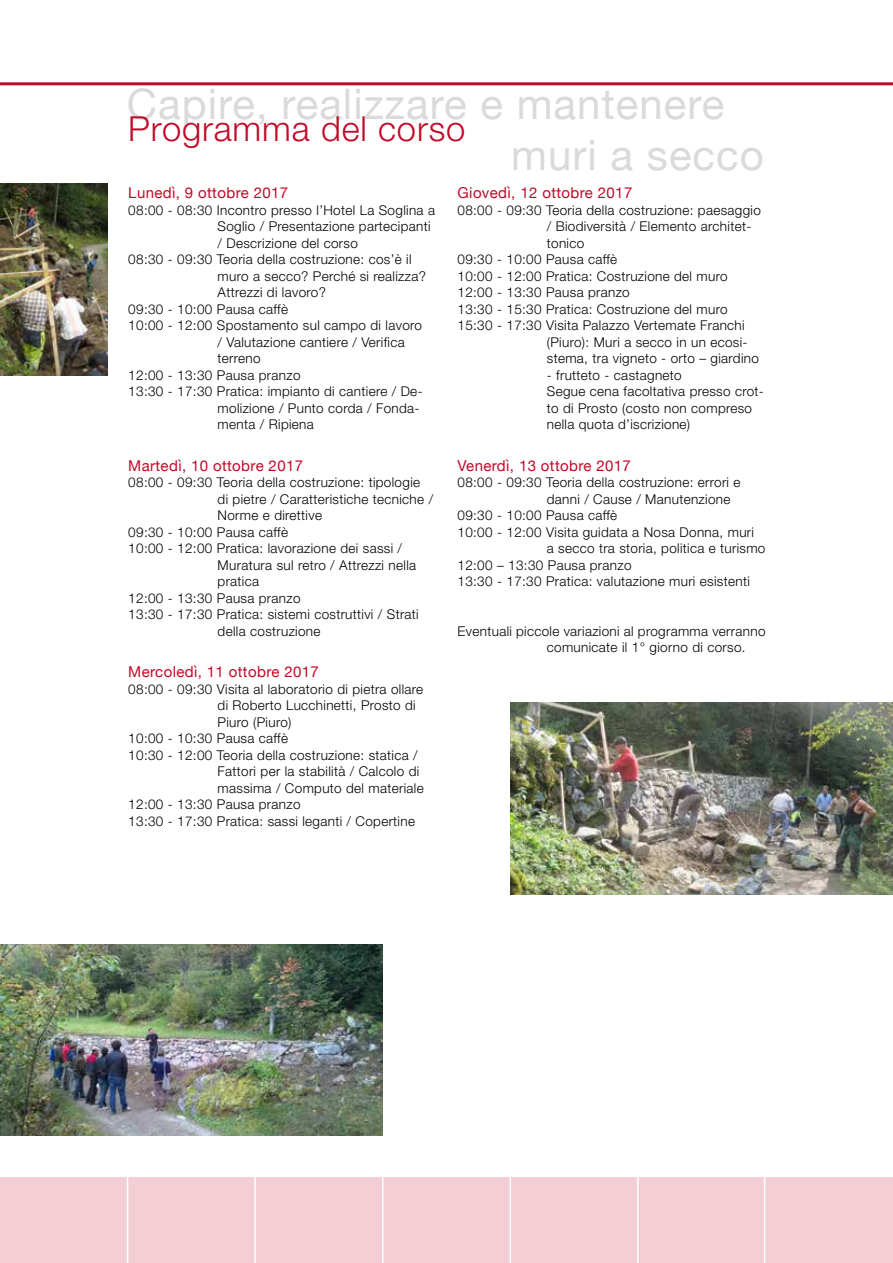
<style>
.page{position:relative;width:893px;height:1263px;background:#fff}
.page>*{position:absolute;margin:0;border:0;box-sizing:border-box;transform-origin:0 0}
.t1{font:42px/51px "Helvetica Neue";letter-spacing:.025em;color:#dadada}
.t2{font:300 34.5px "Helvetica Neue";letter-spacing:.025em;color:#c10a27}
.t3{font:15px "Helvetica Neue";letter-spacing:.025em;color:#c10a27}
.t4{font:300 13.5px/16.5px "Helvetica Neue";letter-spacing:.025em;color:#000}
</style>
<div class="page">
<div style="left:0;top:1178px;width:893px;height:85px;background:#f3ced4"></div>
<hr style="left:127px;top:55px;width:1px;height:1208px;background:#fff">
<hr style="left:254px;top:59px;width:2px;height:1204px;background:#fff">
<hr style="left:382px;top:76px;width:1px;height:1187px;background:#fff">
<hr style="left:509px;top:77px;width:2px;height:1186px;background:#fff">
<hr style="left:637px;top:68px;width:2px;height:1195px;background:#fff">
<hr style="left:764px;top:74px;width:1px;height:1189px;background:#fff">
<hr style="left:0;top:82px;width:893px;height:3px;background:#c10a27">
<img style="left:1px;top:184px;width:106px;height:191px">
<img style="left:511px;top:703px;width:382px;height:191px">
<img style="left:1px;top:944px;width:382px;height:191px">
<h1 class="t1" style="left:511px;top:81px;width:254px;text-indent:-384px">Capire, realizzare e mantenere muri a secco</h1>
<h2 class="t2" style="left:128px;top:108px;width:339px">Programma del corso</h2>
<p class="t3" style="left:128px;top:182px;width:161px">Lunedì, 9 ottobre 2017</p>
<p class="t4" style="left:128px;top:201px;width:308px">08:00 - 08:30 Incontro presso l’Hotel La Soglina a</p>
<p class="t4" style="left:218px;top:218px;width:215px">Soglio / Presentazione partecipanti</p>
<p class="t4" style="left:218px;top:234px;width:142px">/ Descrizione del corso</p>
<p class="t4" style="left:128px;top:251px;width:285px">08:30 - 09:30 Teoria della costruzione: cos’è il</p>
<p class="t4" style="left:218px;top:267px;width:210px">muro a secco? Perché si realizza?</p>
<p class="t4" style="left:218px;top:284px;width:110px">Attrezzi di lavoro?</p>
<p class="t4" style="left:128px;top:300px;width:161px">09:30 - 10:00 Pausa caffè</p>
<p class="t4" style="left:128px;top:317px;width:295px">10:00 - 12:00 Spostamento sul campo di lavoro</p>
<p class="t4" style="left:218px;top:333px;width:189px">/ Valutazione cantiere / Verifica</p>
<p class="t4" style="left:218px;top:350px;width:45px">terreno</p>
<p class="t4" style="left:128px;top:366px;width:174px">12:00 - 13:30 Pausa pranzo</p>
<p class="t4" style="left:128px;top:383px;width:296px">13:30 - 17:30 Pratica: impianto di cantiere / De-</p>
<p class="t4" style="left:218px;top:399px;width:204px">molizione / Punto corda / Fonda-</p>
<p class="t4" style="left:218px;top:416px;width:98px">menta / Ripiena</p>
<p class="t3" style="left:128px;top:455px;width:176px">Martedì, 10 ottobre 2017</p>
<p class="t4" style="left:128px;top:474px;width:293px">08:00 - 09:30 Teoria della costruzione: tipologie</p>
<p class="t4" style="left:218px;top:490px;width:217px">di pietre / Caratteristiche tecniche /</p>
<p class="t4" style="left:218px;top:507px;width:106px">Norme e direttive</p>
<p class="t4" style="left:128px;top:523px;width:161px">09:30 - 10:00 Pausa caffè</p>
<p class="t4" style="left:128px;top:540px;width:275px">10:00 - 12:00 Pratica: lavorazione dei sassi /</p>
<p class="t4" style="left:218px;top:556px;width:200px">Muratura sul retro / Attrezzi nella</p>
<p class="t4" style="left:218px;top:573px;width:43px">pratica</p>
<p class="t4" style="left:128px;top:589px;width:174px">12:00 - 13:30 Pausa pranzo</p>
<p class="t4" style="left:128px;top:606px;width:292px">13:30 - 17:30 Pratica: sistemi costruttivi / Strati</p>
<p class="t4" style="left:218px;top:622px;width:104px">della costruzione</p>
<p class="t3" style="left:128px;top:661px;width:192px">Mercoledì, 11 ottobre 2017</p>
<p class="t4" style="left:128px;top:680px;width:296px">08:00 - 09:30 Visita al laboratorio di pietra ollare</p>
<p class="t4" style="left:218px;top:697px;width:200px">di Roberto Lucchinetti, Prosto di</p>
<p class="t4" style="left:218px;top:713px;width:75px">Piuro (Piuro)</p>
<p class="t4" style="left:128px;top:730px;width:161px">10:00 - 10:30 Pausa caffè</p>
<p class="t4" style="left:128px;top:746px;width:291px">10:30 - 12:00 Teoria della costruzione: statica /</p>
<p class="t4" style="left:218px;top:763px;width:203px">Fattori per la stabilità / Calcolo di</p>
<p class="t4" style="left:218px;top:779px;width:208px">massima / Computo del materiale</p>
<p class="t4" style="left:128px;top:796px;width:174px">12:00 - 13:30 Pausa pranzo</p>
<p class="t4" style="left:128px;top:812px;width:288px">13:30 - 17:30 Pratica: sassi leganti / Copertine</p>
<p class="t3" style="left:458px;top:182px;width:176px">Giovedì, 12 ottobre 2017</p>
<p class="t4" style="left:458px;top:201px;width:305px">08:00 - 09:30 Teoria della costruzione: paesaggio</p>
<p class="t4" style="left:547px;top:218px;width:206px">/ Biodiversità / Elemento architet-</p>
<p class="t4" style="left:547px;top:234px;width:39px">tonico</p>
<p class="t4" style="left:458px;top:251px;width:161px">09:30 - 10:00 Pausa caffè</p>
<p class="t4" style="left:458px;top:267px;width:272px">10:00 - 12:00 Pratica: Costruzione del muro</p>
<p class="t4" style="left:458px;top:284px;width:174px">12:00 - 13:30 Pausa pranzo</p>
<p class="t4" style="left:458px;top:300px;width:272px">13:30 - 15:30 Pratica: Costruzione del muro</p>
<p class="t4" style="left:458px;top:317px;width:289px">15:30 - 17:30 Visita Palazzo Vertemate Franchi</p>
<p class="t4" style="left:547px;top:333px;width:202px">(Piuro): Muri a secco in un ecosi-</p>
<p class="t4" style="left:547px;top:350px;width:214px">stema, tra vigneto - orto – giardino</p>
<p class="t4" style="left:547px;top:366px;width:219px">- frutteto - castagneto<br>Segue cena facoltativa presso crot&shy;to di Prosto (costo non compreso nella quota d’iscrizione)</p>
<p class="t3" style="left:458px;top:455px;width:175px">Venerdì, 13 ottobre 2017</p>
<p class="t4" style="left:458px;top:474px;width:285px">08:00 - 09:30 Teoria della costruzione: errori e</p>
<p class="t4" style="left:547px;top:490px;width:185px">danni / Cause / Manutenzione</p>
<p class="t4" style="left:458px;top:507px;width:161px">09:30 - 10:00 Pausa caffè</p>
<p class="t4" style="left:458px;top:523px;width:298px">10:00 - 12:00 Visita guidata a Nosa Donna, muri</p>
<p class="t4" style="left:547px;top:540px;width:220px">a secco tra storia, politica e turismo</p>
<p class="t4" style="left:458px;top:556px;width:176px">12:00 – 13:30 Pausa pranzo</p>
<p class="t4" style="left:458px;top:573px;width:294px">13:30 - 17:30 Pratica: valutazione muri esistenti</p>
<p class="t4" style="left:547px;top:622px;width:220px;text-indent:-89px">Eventuali piccole variazioni al programma verranno comunicate il 1° giorno di corso.</p>
</div>
